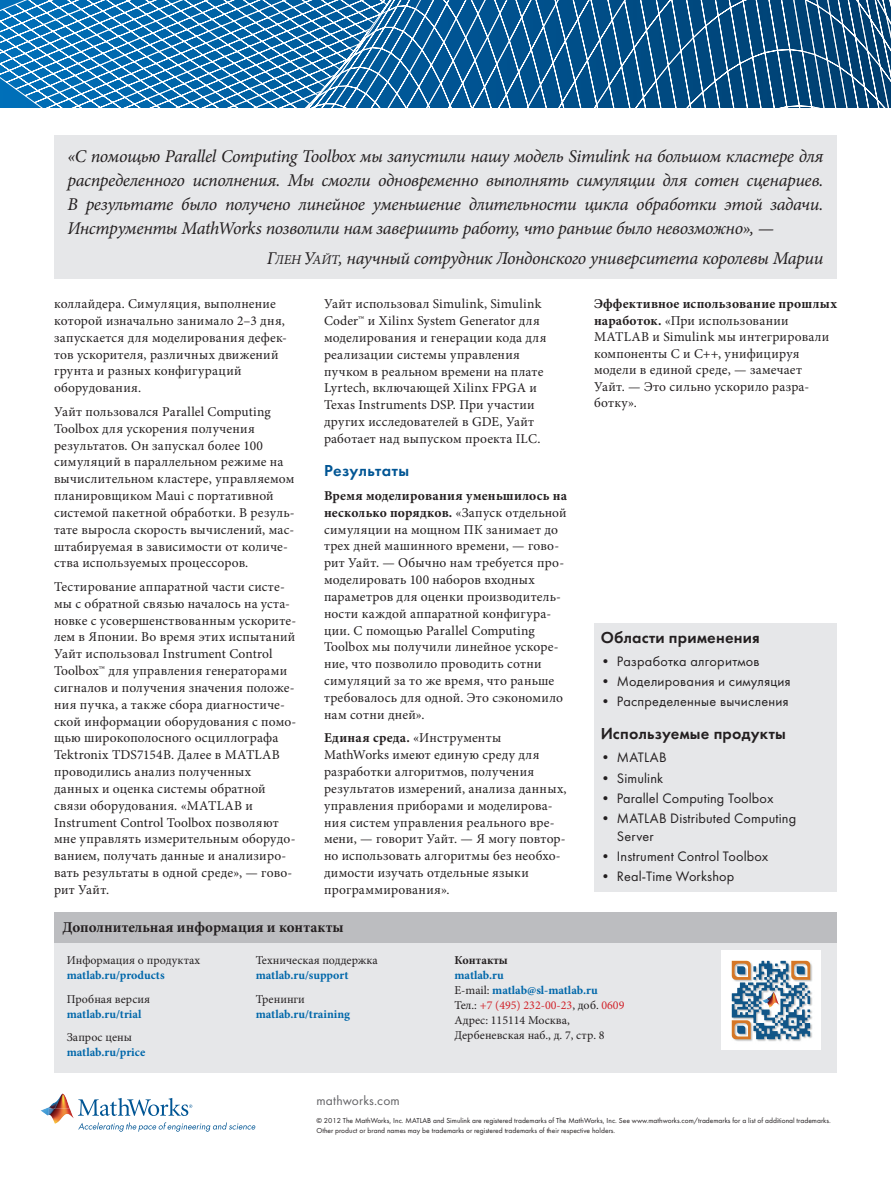
<style>
.page{position:relative;width:891px;height:1188px;background:#fff}
.page>*{position:absolute;margin:0;border:0;box-sizing:border-box;transform-origin:0 0}
.Citation{font:italic 18px/24px "Minion Pro";letter-spacing:-.025em;color:#231f20;text-align:justify}
.Sidebar_-_Head{font:16.5px "Futura Demi C";letter-spacing:.015em;color:#231f20}
.Body_-_Subhead{font:16.5px "Futura Demi C";letter-spacing:.025em;color:#005594}
.SubHd2{font:700 15px "Minion Pro";color:#231f20}
.Summary_-_Bullets{font:14.25px/18px "Futura Book C";letter-spacing:.01em;color:#231f20}
.Body_-_Copy{font:13.5px/16.8px "Minion Pro";letter-spacing:.015em;color:#231f20}
.t1{font:13.5px "Futura Book C";letter-spacing:.01em;color:#636366}
.Info{font:12px/15px "Minion Pro";color:#231f20}
.Info-2{font:700 12px/15px "Minion Pro";color:#0067aa}
.t2{font:7.5px/10.5px "Futura Book C";color:#231f20}
.s1{font-size:13.5px}
.s2{font-weight:700}
.s3{font-weight:400;color:#231f20}
.s4{font-weight:700;color:#0067aa}
.s5{color:#d1232a}
</style>
<div class="page">
<img style="left:49px;top:1094px;width:21px;height:15px">
<svg style="left:41px;top:1107px;width:8px;height:8px"></svg>
<img style="left:49px;top:1109px;width:25px;height:15px">
<svg style="left:78px;top:1122px;width:177px;height:10px"></svg>
<svg style="left:78px;top:1098px;width:114px;height:18px"></svg>
<svg style="left:0;top:0;width:409px;height:108px"></svg>
<svg style="left:409px;top:0;width:25px;height:279px"></svg>
<svg style="left:434px;top:0;width:87px;height:279px"></svg>
<svg style="left:450px;top:0;width:441px;height:135px"></svg>
<div style="left:54px;top:135px;width:783px;height:143px;background:#e6e7e9"></div>
<div style="left:54px;top:913px;width:783px;height:30px;background:#bcbdc0"></div>
<div style="left:54px;top:943px;width:783px;height:129px;background:#e6e7e9"></div>
<img style="left:722px;top:950px;width:99px;height:99px">
<div style="left:594px;top:624px;width:243px;height:268px;background:#e6e7e9"></div>
<p class="Citation" style="left:68px;top:144px;width:758px">«С помощью Parallel Computing Toolbox мы запустили нашу модель Simulink на большом кластере для распределенного исполнения. Мы смогли одновременно выполнять симуляции для сотен сценариев.<br>В результате было получено линейное уменьшение длительности цикла обработки этой задачи.<br>Инструменты MathWorks позволили нам завершить работу, что раньше было невозможно», —</p>
<p class="Citation" style="left:267px;top:247px;width:558px">Г<span class="s1">ЛЕН</span> У<span class="s1">АЙТ</span>, научный сотрудник Лондонского университета королевы Марии</p>
<p class="Body_-_Copy" style="left:54px;top:296px;width:235px">коллайдера. Симуляция, выполнение которой изначально занимало 2–3 дня, запускается для моделирования дефек&shy;тов ускорителя, различных движений грунта и разных конфигураций оборудования.</p>
<p class="Body_-_Copy" style="left:54px;top:403px;width:242px">Уайт пользовался Parallel Computing Toolbox для ускорения получения результатов. Он запускал более 100 симуляций в параллельном режиме на вычислительном кластере, управляемом планировщиком Maui с портативной системой пакетной обработки. В резуль&shy;тате выросла скорость вычислений, мас&shy;штабируемая в зависимости от количе&shy;ства используемых процессоров.</p>
<p class="Body_-_Copy" style="left:54px;top:578px;width:244px">Тестирование аппаратной части систе&shy;мы с обратной связью началось на уста&shy;новке с усовершенствованным ускорите&shy;лем в Японии. Во время этих испытаний Уайт использовал Instrument Control Toolbox™ для управления генераторами сигналов и получения значения положе&shy;ния пучка, а также сбора диагностиче&shy;ской информации оборудования с помо&shy;щью широкополосного осциллографа Tektronix TDS7154B. Далее в MATLAB проводились анализ полученных данных и оценка системы обратной связи оборудования. «MATLAB и Instrument Control Toolbox позволяют мне управлять измерительным оборудо&shy;ванием, получать данные и анализиро&shy;вать результаты в одной среде», — гово&shy;рит Уайт.</p>
<p class="Body_-_Copy" style="left:324px;top:296px;width:224px">Уайт использовал Simulink, Simulink Coder™ и Xilinx System Generator для моделирования и генерации кода для реализации системы управления пучком в реальном времени на плате Lyrtech, включающей Xilinx FPGA и Texas Instruments DSP. При участии других исследователей в GDE, Уайт работает над выпуском проекта ILC.</p>
<p class="Body_-_Subhead" style="left:324px;top:461px;width:87px">Результаты</p>
<p class="Body_-_Copy" style="left:324px;top:487px;width:244px"><span class="s2">Время моделирования уменьшилось на несколько порядков.</span> «Запуск отдельной симуляции на мощном ПК занимает до трех дней машинного времени, — гово&shy;рит Уайт. — Обычно нам требуется про&shy;моделировать 100 наборов входных параметров для оценки производитель&shy;ности каждой аппаратной конфигура&shy;ции. С помощью Parallel Computing Toolbox мы получили линейное ускоре&shy;ние, что позволило проводить сотни симуляций за то же время, что раньше требовалось для одной. Это сэкономило нам сотни дней».</p>
<p class="Body_-_Copy" style="left:324px;top:730px;width:244px"><span class="s2">Единая среда.</span> «Инструменты MathWorks имеют единую среду для разработки алгоритмов, получения результатов измерений, анализа данных, управления приборами и моделирова&shy;ния систем управления реального вре&shy;мени, — говорит Уайт. — Я могу повтор&shy;но использовать алгоритмы без необхо&shy;димости изучать отдельные языки программирования».</p>
<p class="Body_-_Copy" style="left:594px;top:296px;width:244px"><span class="s2">Эффективное использование прошлых наработок.</span> «При использовании<br>MATLAB и Simulink мы интегрировали компоненты C и C++, унифицируя модели в единой среде, — замечает<br>Уайт. — Это сильно ускорило разра&shy;ботку».</p>
<p class="Sidebar_-_Head" style="left:601px;top:628px;width:161px">Области применения</p>
<p class="Summary_-_Bullets" style="left:601px;top:652px;width:160px">• Разработка алгоритмов</p>
<p class="Summary_-_Bullets" style="left:601px;top:673px;width:191px">• Моделирования и симуляция</p>
<p class="Summary_-_Bullets" style="left:601px;top:693px;width:189px">• Распределенные вычисления</p>
<p class="Sidebar_-_Head" style="left:601px;top:724px;width:187px">Используемые продукты</p>
<p class="Summary_-_Bullets" style="left:601px;top:749px;width:67px">• MATLAB</p>
<p class="Summary_-_Bullets" style="left:601px;top:769px;width:64px">• Simulink</p>
<p class="Summary_-_Bullets" style="left:601px;top:789px;width:174px">• Parallel Computing Toolbox</p>
<p class="Summary_-_Bullets" style="left:617px;top:809px;width:181px;text-indent:-16px">• MATLAB Distributed Computing<br>Server</p>
<p class="Summary_-_Bullets" style="left:601px;top:848px;width:169px">• Instrument Control Toolbox</p>
<p class="Summary_-_Bullets" style="left:601px;top:868px;width:135px">• Real-Time Workshop</p>
<p class="SubHd2" style="left:63px;top:917px;width:283px">Дополнительная информация и контакты</p>
<p class="Info" style="left:67px;top:953px;width:135px">Информация о продуктах</p>
<p class="Info" style="left:256px;top:953px;width:123px">Техническая поддержка</p>
<p class="Info-2" style="left:67px;top:968px;width:99px">matlab.ru/products</p>
<p class="Info-2" style="left:256px;top:968px;width:94px">matlab.ru/support</p>
<p class="Info" style="left:67px;top:991px;width:85px">Пробная версия</p>
<p class="Info" style="left:256px;top:991px;width:51px">Тренинги</p>
<p class="Info-2" style="left:67px;top:1006px;width:76px">matlab.ru/trial</p>
<p class="Info-2" style="left:256px;top:1006px;width:96px">matlab.ru/training</p>
<p class="Info-2" style="left:67px;top:1030px;width:80px"><span class="s3">Запрос цены </span>matlab.ru/price</p>
<p class="t1" style="left:316px;top:1093px;width:85px">mathworks.com</p>
<p class="Info" style="left:454px;top:953px;width:172px"><span class="s2">Контакты<br></span><span class="s4">matlab.ru<br></span>E-mail: <span class="s4">matlab@sl-matlab.ru<br></span>Тел.: <span class="s5">+7 (495) 232-00-23</span>, доб. <span class="s5">0609<br></span>Адрес: 115114 Москва,<br>Дербеневская наб., д. 7, стр. 8</p>
<p class="t2" style="left:316px;top:1115px;width:516px">© 2012 The MathWorks, Inc. MATLAB and Simulink are registered trademarks of The MathWorks, Inc. See www.mathworks.com/trademarks for a list of additional trademarks.<br>Other product or brand names may be trademarks or registered trademarks of their respective holders.</p>
</div>
